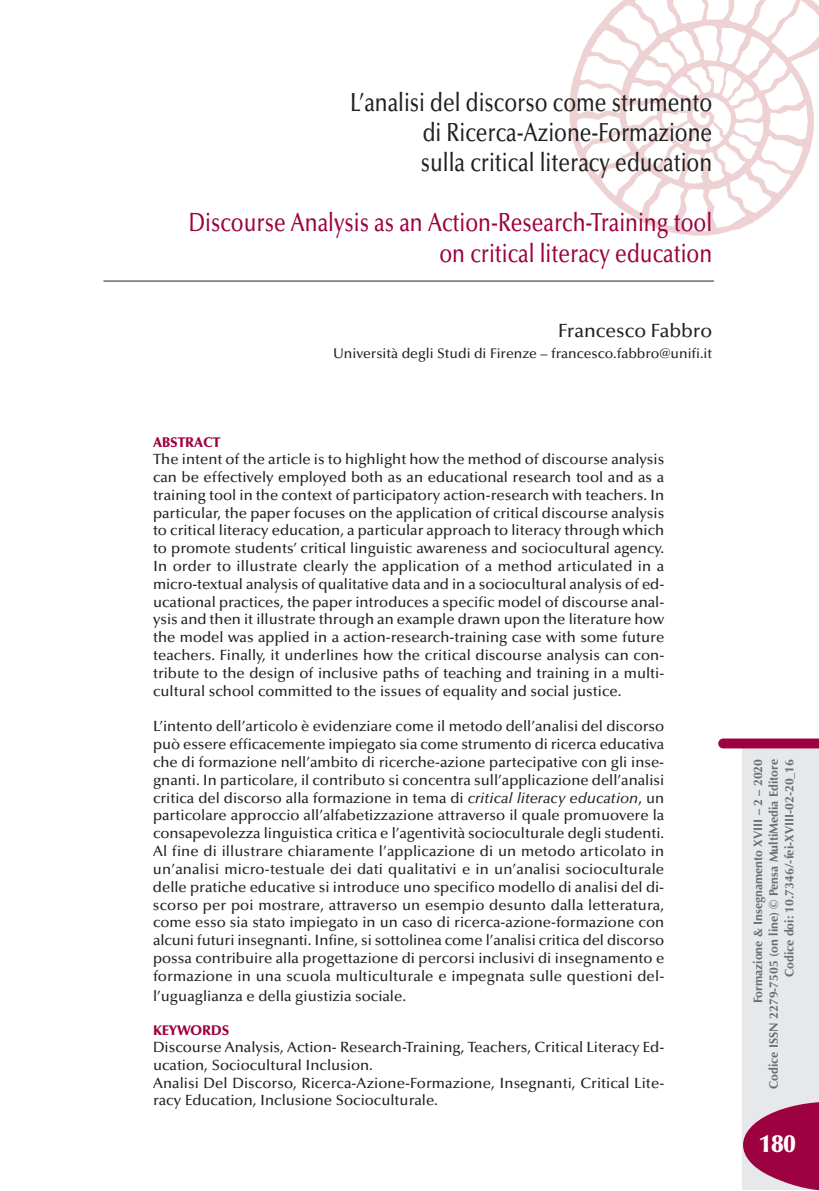
<style>
.page{position:relative;width:819px;height:1191px;background:#fff}
.page>*{position:absolute;margin:0;border:0;box-sizing:border-box;transform-origin:0 0}
.t1{font:500 26.25px/30.1px "Optima";color:#231f20;text-align:justify;scale:.8 1}
.t2{font:500 26.25px/30.1px "Optima";color:#9d0140;text-align:right;scale:.8 1}
.t3{font:900 24.5px "Optima";color:#fff}
.t4{font:500 19.25px "Optima";color:#231f20}
.t5{font:500 14.88px/17.8px "Optima";color:#231f20;text-align:justify}
.t6{font:500 14px "Optima";color:#231f20}
.t7{font:900 14px "Optima";letter-spacing:-.01em;color:#9d0140}
.t8{font:700 12.25px/15.8px "Optima";color:#6c6d70;text-align:right}
.s1{font-style:italic}
</style>
<div class="page">
<div style="left:741px;top:748px;width:78px;height:442px;background:#e7e8e9"></div>
<svg style="left:718px;top:738px;width:101px;height:10px"></svg>
<svg style="left:743px;top:1102px;width:76px;height:89px"></svg>
<img style="left:569px;top:0;width:250px;height:236px">
<hr style="left:103px;top:281px;width:611px;height:1px;background:#231f20">
<h1 class="t1" style="left:420px;top:90px;width:366px;text-indent:-71px">L’analisi del discorso come strumento di Ricerca-Azione-Formazione sulla critical literacy education</h1>
<h1 class="t2" style="left:189px;top:210px;width:655px">Discourse Analysis as an Action-Research-Training tool on critical literacy education</h1>
<p class="t4" style="left:558px;top:323px;width:156px">Francesco Fabbro</p>
<p class="t6" style="left:333px;top:348px;width:380px">Università degli Studi di Firenze – francesco.fabbro@unifi.it</p>
<p class="t7" style="left:153px;top:437px;width:69px">ABSTRACT</p>
<p class="t5" style="left:153px;top:452px;width:513px">The intent of the article is to highlight how the method of discourse analysis can be effectively employed both as an educational research tool and as a training tool in the context of participatory action-research with teachers. In particular, the paper focuses on the application of critical discourse analysis to critical literacy education, a particular approach to literacy through which to promote students’ critical linguistic awareness and sociocultural agency.<br>In order to illustrate clearly the application of a method articulated in a micro-textual analysis of qualitative data and in a sociocultural analysis of ed&shy;ucational practices, the paper introduces a specific model of discourse anal&shy;ysis and then it illustrate through an example drawn upon the literature how the model was applied in a action-research-training case with some future teachers. Finally, it underlines how the critical discourse analysis can con&shy;tribute to the design of inclusive paths of teaching and training in a multi&shy;cultural school committed to the issues of equality and social justice.</p>
<p class="t5" style="left:153px;top:719px;width:512px">L’intento dell’articolo è evidenziare come il metodo dell’analisi del discorso può essere efficacemente impiegato sia come strumento di ricerca educativa che di formazione nell’ambito di ricerche-azione partecipative con gli inse&shy;gnanti. In particolare, il contributo si concentra sull’applicazione dell’analisi critica del discorso alla formazione in tema di <span class="s1">critical literacy education</span>, un particolare approccio all’alfabetizzazione attraverso il quale promuovere la consapevolezza linguistica critica e l’agentività socioculturale degli studenti.<br>Al fine di illustrare chiaramente l’applicazione di un metodo articolato in un’analisi micro-testuale dei dati qualitativi e in un’analisi socioculturale delle pratiche educative si introduce uno specifico modello di analisi del di&shy;scorso per poi mostrare, attraverso un esempio desunto dalla letteratura, come esso sia stato impiegato in un caso di ricerca-azione-formazione con alcuni futuri insegnanti. Infine, si sottolinea come l’analisi critica del discorso possa contribuire alla progettazione di percorsi inclusivi di insegnamento e formazione in una scuola multiculturale e impegnata sulle questioni del-</p>
<p class="t5" style="left:153px;top:988px;width:254px">l’uguaglianza e della giustizia sociale.</p>
<p class="t7" style="left:153px;top:1025px;width:78px">KEYWORDS</p>
<p class="t5" style="left:153px;top:1039px;width:512px;text-align:left">Discourse Analysis, Action- Research-Training, Teachers, Critical Literacy Ed&shy;ucation, Sociocultural Inclusion.<br>Analisi Del Discorso, Ricerca-Azione-Formazione, Insegnanti, Critical Lite&shy;racy Education, Inclusione Socioculturale.</p>
<p class="t8" style="left:750px;top:1089px;width:331px;rotate:-90deg">Formazione &amp; Insegnamento XVIII – 2 – 2020<br>Codice ISSN 2279-7505 (on line) © Pensa MultiMedia Editore<br>Codice doi: 10.7346/-fei-XVIII-02-20_16</p>
<h2 class="t3" style="left:759px;top:1134px;width:38px">180</h2>
</div>
